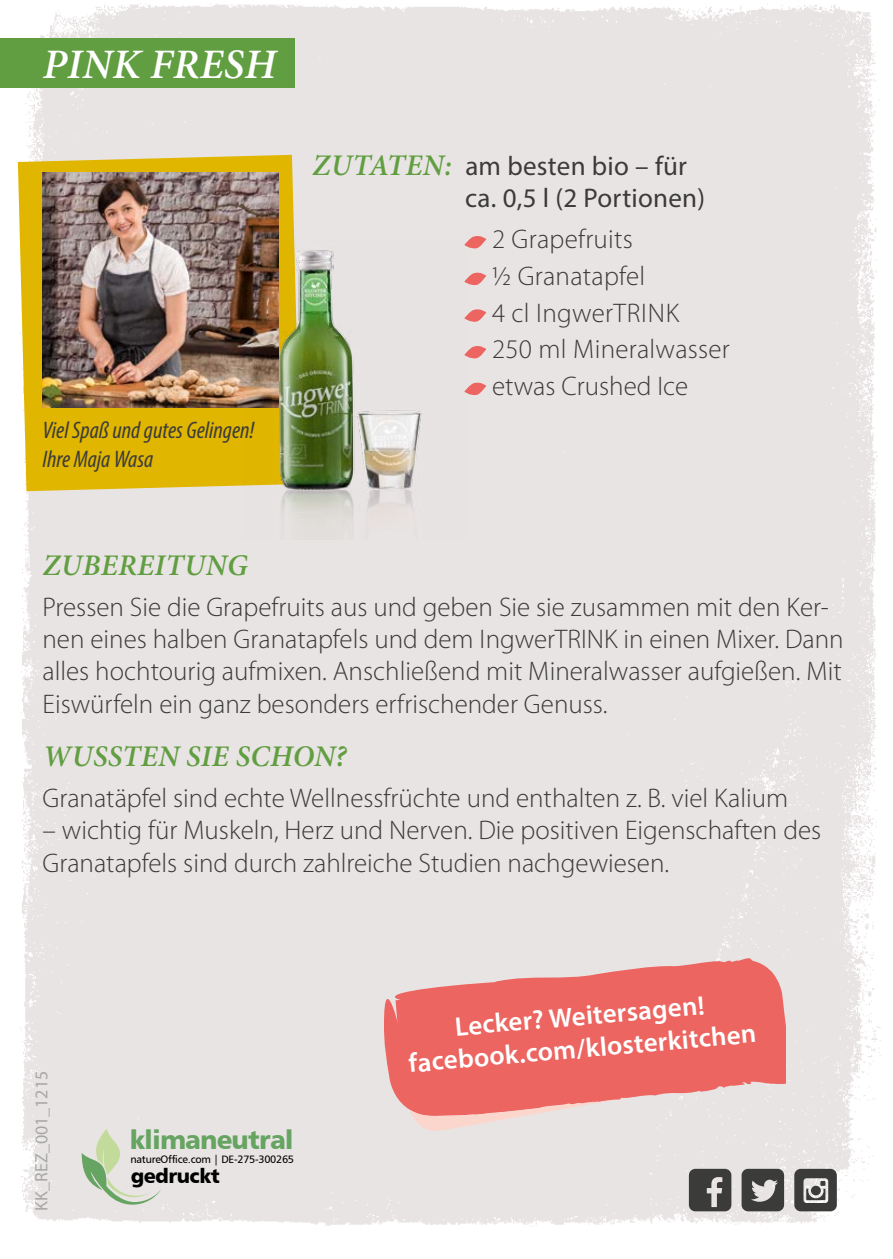
<style>
.page{position:relative;width:893px;height:1259px;background:#fff}
.page>*{position:absolute;margin:0;border:0;box-sizing:border-box;transform-origin:0 0}
.t1{font:italic 600 42px "Minion Pro";letter-spacing:.01em;color:#fff}
.t2{font:italic 600 30px "Minion Pro";letter-spacing:.01em;color:#619e41}
.t3{font:300 27px/32.4px "Myriad Pro";color:#3b3b3a}
.t4{font:600 27px/32.4px "Myriad Pro";color:#fff;text-align:center}
.t5{font:27px/32.4px "Myriad Pro";letter-spacing:.01em;color:#3b3b3a}
.t6{font:26.4px "Humanist 777 BT Black B";letter-spacing:-.03em;color:#66a461}
.t7{font:italic condensed 24px/28.8px "Myriad Pro";color:#3b3b3a}
.t8{font:20.1px "Humanist 777 BT Black B";letter-spacing:-.03em;color:#000}
.t9{font:18px "Myriad Pro";color:#a7a7a8}
.t10{font:10.8px "Humanist 777 BT Roman B";letter-spacing:-.03em;color:#000}
</style>
<div class="page">
<div style="left:17px;top:3px;width:864px;height:1224px;background:#e9e4e4"></div>
<div style="left:0;top:38px;width:295px;height:50px;background:#619e41"></div>
<svg style="left:82px;top:1128px;width:80px;height:76px;background:#d5dbcc"></svg>
<svg style="left:464px;top:234px;width:22px;height:15px"></svg>
<svg style="left:465px;top:271px;width:21px;height:15px"></svg>
<svg style="left:465px;top:308px;width:21px;height:14px"></svg>
<svg style="left:465px;top:344px;width:21px;height:15px"></svg>
<svg style="left:465px;top:381px;width:21px;height:15px"></svg>
<svg style="left:689px;top:1168px;width:42px;height:43px;background:#575656"></svg>
<svg style="left:742px;top:1168px;width:42px;height:43px;background:#636261"></svg>
<svg style="left:794px;top:1168px;width:43px;height:43px;background:#6b6a69"></svg>
<svg style="left:383px;top:958px;width:402px;height:158px;background:#e9c3c2"></svg>
<svg style="left:400px;top:979px;width:370px;height:151px;background:#eb9592"></svg>
<svg style="left:474px;top:969px;width:311px;height:147px;background:#eb7874"></svg>
<svg style="left:18px;top:155px;width:283px;height:336px;background:#e1bb1b"></svg>
<img style="left:43px;top:172px;width:236px;height:236px">
<img style="left:243px;top:239px;width:222px;height:301px">
<h1 class="t1" style="left:43px;top:35px;width:235px">PINK FRESH</h1>
<p class="t7" style="left:43px;top:415px;width:213px">Viel Spaß und gutes Gelingen!<br>Ihre Maja Wasa</p>
<p class="t2" style="left:313px;top:144px;width:141px">ZUTATEN:</p>
<p class="t5" style="left:465px;top:149px;width:241px">am besten bio – für ca. 0,5 l (2 Portionen)</p>
<p class="t3" style="left:492px;top:221px;width:239px;line-height:36.6px">2 Grapefruits<br>½ Granatapfel<br>4 cl IngwerTRINK<br>250 ml Mineralwasser etwas Crushed Ice</p>
<p class="t2" style="left:43px;top:544px;width:207px">ZUBEREITUNG</p>
<p class="t3" style="left:43px;top:591px;width:803px">Pressen Sie die Grapefruits aus und geben Sie sie zusammen mit den Ker&shy;nen eines halben Granatapfels und dem IngwerTRINK in einen Mixer. Dann alles hochtourig aufmixen. Anschließend mit Mineralwasser aufgießen. Mit Eiswürfeln ein ganz besonders erfrischender Genuss.</p>
<p class="t2" style="left:43px;top:735px;width:305px">WUSSTEN SIE SCHON?</p>
<p class="t3" style="left:43px;top:782px;width:747px">Granatäpfel sind echte Wellnessfrüchte und enthalten z. B. viel Kalium</p>
<p class="t3" style="left:43px;top:814px;width:780px">– wichtig für Muskeln, Herz und Nerven. Die positiven Eigenschaften des<br>Granatapfels sind durch zahlreiche Studien nachgewiesen.</p>
<p class="t9" style="left:30px;top:1210px;width:141px;rotate:-90deg">KK_REZ_001_1215</p>
<p class="t6" style="left:130px;top:1122px;width:165px">klimaneutral</p>
<p class="t10" style="left:131px;top:1152px;width:165px">natureOffice.com | DE-275-300265</p>
<p class="t8" style="left:131px;top:1163px;width:91px">gedruckt</p>
<p class="t4" style="left:405px;top:1014px;width:350px;rotate:-5deg">Lecker? Weitersagen! facebook.com/klosterkitchen</p>
</div>
